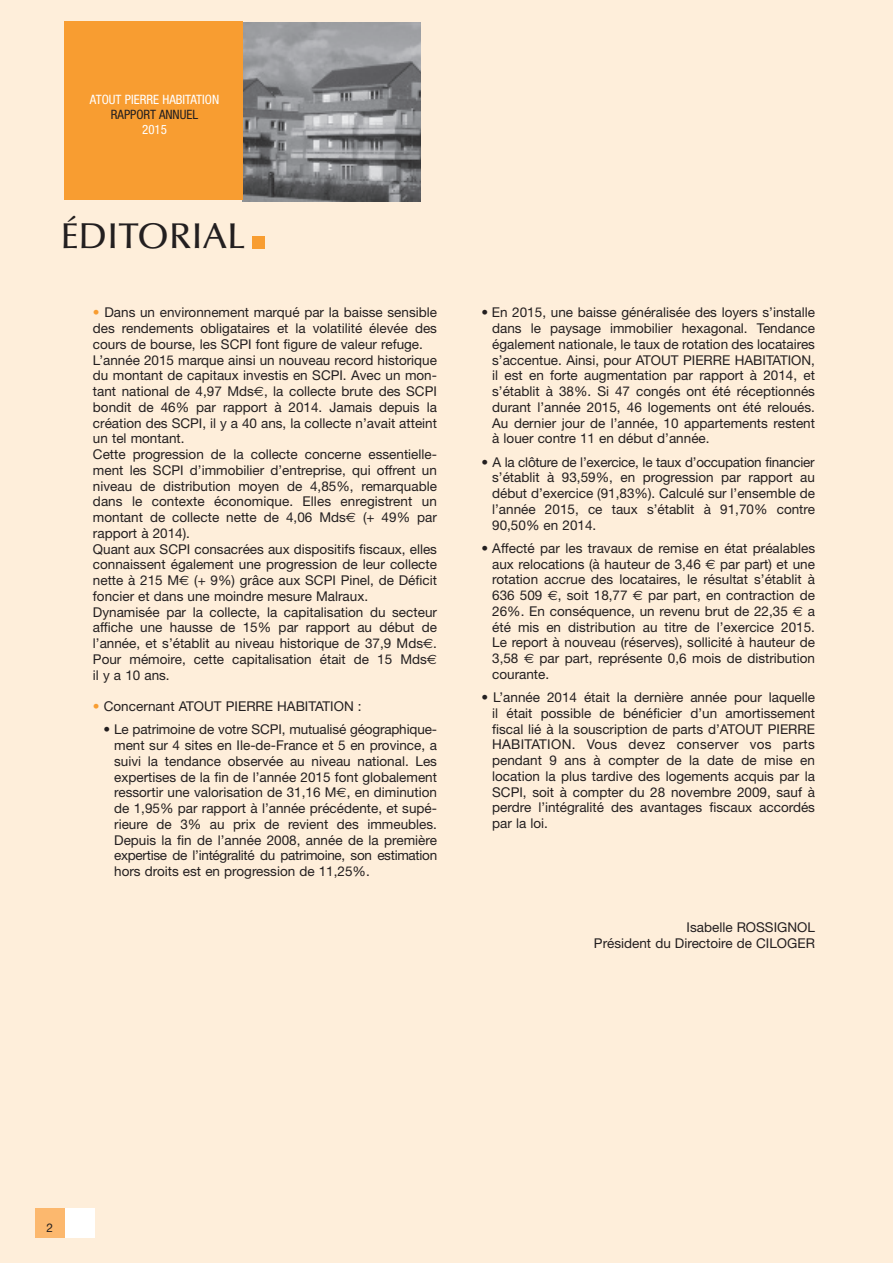
<style>
.page{position:relative;width:893px;height:1263px;background:#feeeda}
.page>*{position:absolute;margin:0;border:0;box-sizing:border-box;transform-origin:0 0}
.t1{font:500 36px "Optima";color:#231f20}
.t2{font:13.5px/15.8px "Helvetica Neue";color:#231f20;text-align:justify}
.t3{font:condensed 12.9px "Helvetica Neue";color:#fff}
.t4{font:condensed 12.9px "Helvetica Neue";color:#231f20}
.t5{font:12px "Helvetica Neue";color:#231f20}
.s1{color:#f89d31}
.s2{font-family:"Euro Sans"}
</style>
<div class="page">
<img style="left:242px;top:23px;width:179px;height:178px">
<div style="left:252px;top:236px;width:13px;height:13px;background:#f89d31"></div>
<div style="left:64px;top:21px;width:178px;height:179px;background:#f89d31"></div>
<div style="left:35px;top:1208px;width:30px;height:29px;background:#fcb86e"></div>
<div style="left:65px;top:1208px;width:29px;height:29px;background:#fff"></div>
<p class="t3" style="left:90px;top:94px;width:131px">ATOUT PIERRE HABITATION</p>
<p class="t4" style="left:111px;top:109px;width:89px">RAPPORT ANNUEL</p>
<p class="t3" style="left:142px;top:124px;width:26px">2015</p>
<h1 class="t1" style="left:61px;top:222px;width:186px">ÉDITORIAL</h1>
<p class="t2" style="left:93px;top:306px;width:346px;text-align:left"><span class="s1">•</span> Dans un environnement marqué par la baisse sensible des rendements obligataires et la volatilité élevée des cours de bourse, les SCPI font figure de valeur refuge.<br>L’année 2015 marque ainsi un nouveau record historique du montant de capitaux investis en SCPI. Avec un mon&shy;tant national de 4,97 Mds<span class="s2">€</span>, la collecte brute des SCPI bondit de 46% par rapport à 2014. Jamais depuis la création des SCPI, il y a 40 ans, la collecte n’avait atteint un tel montant.<br>Cette progression de la collecte concerne essentielle&shy;ment les SCPI d’immobilier d’entreprise, qui offrent un niveau de distribution moyen de 4,85%, remarquable dans le contexte économique. Elles enregistrent un montant de collecte nette de 4,06 Mds<span class="s2">€</span> (+ 49% par rapport à 2014).<br>Quant aux SCPI consacrées aux dispositifs fiscaux, elles connaissent également une progression de leur collecte nette à 215 M<span class="s2">€</span> (+ 9%) grâce aux SCPI Pinel, de Déficit foncier et dans une moindre mesure Malraux.<br>Dynamisée par la collecte, la capitalisation du secteur affiche une hausse de 15% par rapport au début de l’année, et s’établit au niveau historique de 37,9 Mds<span class="s2">€</span>.<br>Pour mémoire, cette capitalisation était de 15 Mds<span class="s2">€ </span>il y a 10 ans.</p>
<p class="t2" style="left:93px;top:700px;width:270px"><span class="s1">•</span> Concernant ATOUT PIERRE HABITATION :</p>
<p class="t2" style="left:114px;top:723px;width:324px;text-indent:-11px">• Le patrimoine de votre SCPI, mutualisé géographique&shy;ment sur 4 sites en Ile-de-France et 5 en province, a suivi la tendance observée au niveau national. Les expertises de la fin de l’année 2015 font globalement ressortir une valorisation de 31,16 M<span class="s2">€</span>, en diminution de 1,95% par rapport à l’année précédente, et supé&shy;rieure de 3% au prix de revient des immeubles.<br>Depuis la fin de l’année 2008, année de la première expertise de l’intégralité du patrimoine, son estimation hors droits est en progression de 11,25%.</p>
<p class="t2" style="left:492px;top:306px;width:324px;text-indent:-11px">• En 2015, une baisse généralisée des loyers s’installe dans le paysage immobilier hexagonal. Tendance également nationale, le taux de rotation des locataires s’accentue. Ainsi, pour ATOUT PIERRE HABITATION, il est en forte augmentation par rapport à 2014, et s’établit à 38%. Si 47 congés ont été réceptionnés durant l’année 2015, 46 logements ont été reloués.<br>Au dernier jour de l’année, 10 appartements restent à louer contre 11 en début d’année.</p>
<p class="t2" style="left:492px;top:455px;width:324px;text-indent:-11px">• A la clôture de l’exercice, le taux d’occupation financier s’établit à 93,59%, en progression par rapport au début d’exercice (91,83%). Calculé sur l’ensemble de l’année 2015, ce taux s’établit à 91,70% contre 90,50% en 2014.</p>
<p class="t2" style="left:492px;top:541px;width:324px;text-indent:-11px">• Affecté par les travaux de remise en état préalables aux relocations (à hauteur de 3,46 <span class="s2">€</span> par part) et une rotation accrue des locataires, le résultat s’établit à 636 509 <span class="s2">€</span>, soit 18,77 <span class="s2">€</span> par part, en contraction de 26%. En conséquence, un revenu brut de 22,35 <span class="s2">€</span> a été mis en distribution au titre de l’exercice 2015.<br>Le report à nouveau (réserves), sollicité à hauteur de 3,58 <span class="s2">€</span> par part, représente 0,6 mois de distribution courante.</p>
<p class="t2" style="left:492px;top:691px;width:324px;text-indent:-11px">• L’année 2014 était la dernière année pour laquelle il était possible de bénéficier d’un amortissement fiscal lié à la souscription de parts d’ATOUT PIERRE HABITATION. Vous devez conserver vos parts pendant 9 ans à compter de la date de mise en location la plus tardive des logements acquis par la SCPI, soit à compter du 28 novembre 2009, sauf à perdre l’intégralité des avantages fiscaux accordés par la loi.</p>
<p class="t2" style="left:594px;top:921px;width:223px;text-align:right">Isabelle ROSSIGNOL<br>Président du Directoire de CILOGER</p>
<p class="t5" style="left:47px;top:1223px;width:8px">2</p>
</div>
